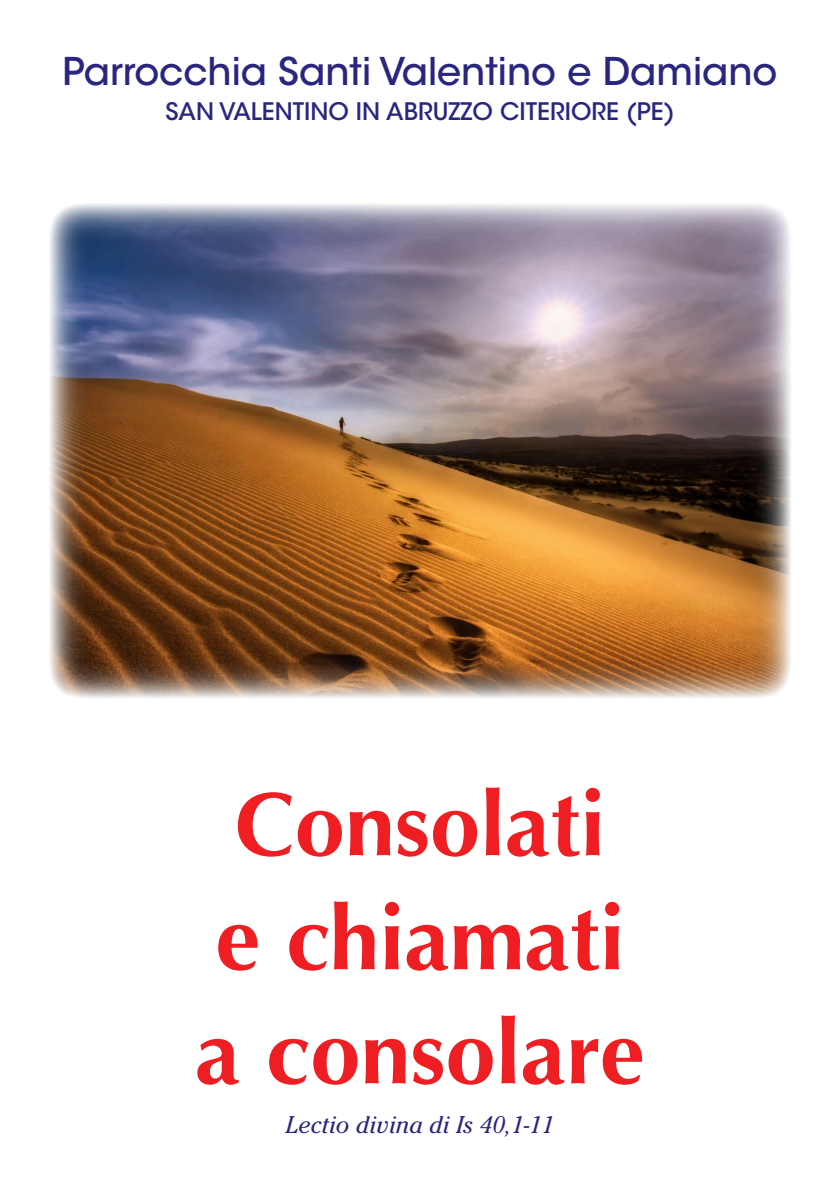
<style>
.page{position:relative;width:840px;height:1191px;background:#fff}
.page>*{position:absolute;margin:0;border:0;box-sizing:border-box;transform-origin:0 0}
.t1{font:700 90px/114px "Optima LT Std";color:#ee1e23;text-align:center}
.t2{font:500 38px "ITC Avant Garde Std";color:#28267f}
.t3{font:500 24px "ITC Avant Garde Std";color:#28267f}
.t4{font:italic 24px "Cheltenham Std";color:#28267f}
</style>
<div class="page">
<img style="left:50px;top:204px;width:741px;height:494px">
<h2 class="t2" style="left:62px;top:57px;width:716px">Parrocchia Santi Valentino e Damiano</h2>
<p class="t3" style="left:165px;top:102px;width:510px">SAN VALENTINO IN ABRUZZO CITERIORE (PE)</p>
<h1 class="t1" style="left:195px;top:777px;width:451px">Consolati<br>e chiamati a consolare</h1>
<p class="t4" style="left:286px;top:1115px;width:269px">Lectio divina di Is 40,1-11</p>
</div>
